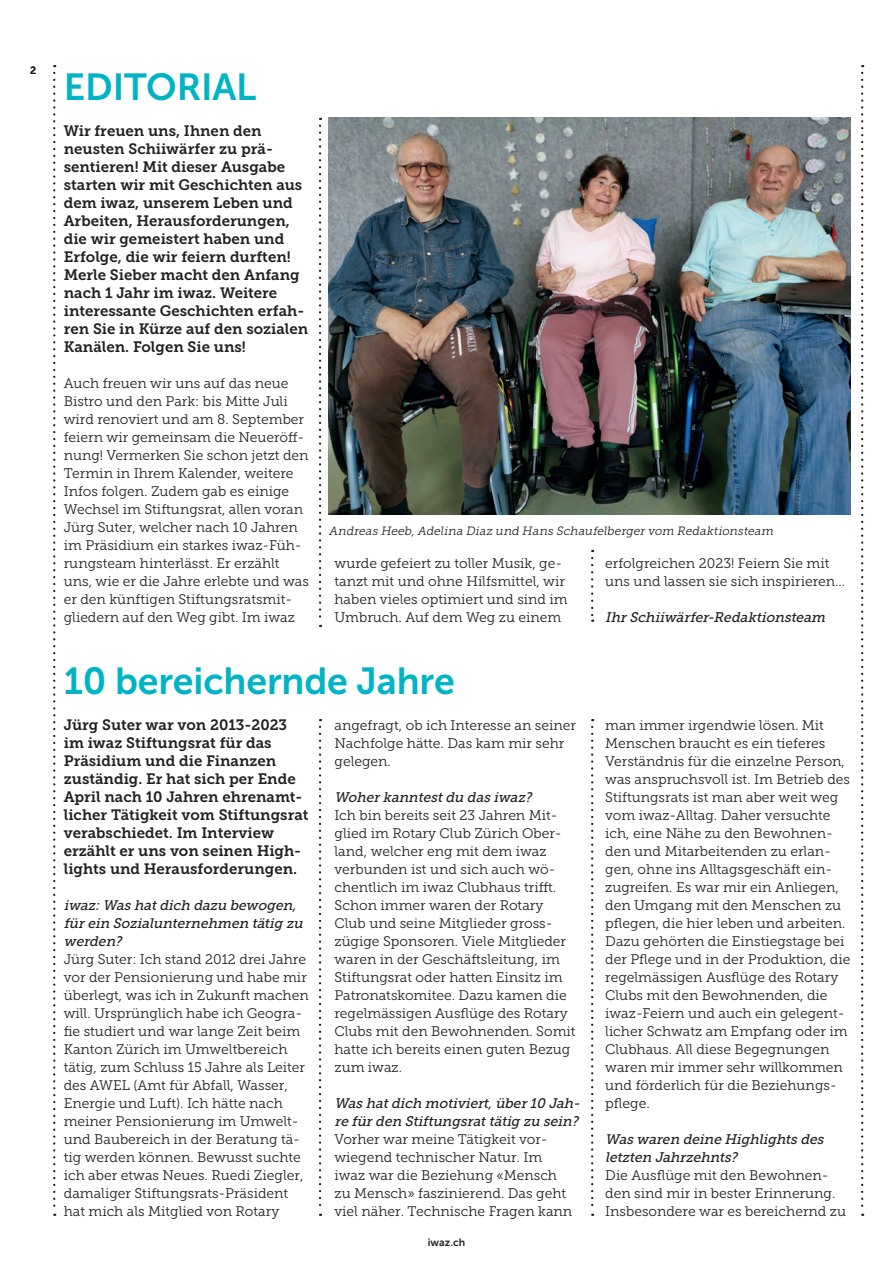
<style>
.page{position:relative;width:893px;height:1263px;background:#fff}
.page>*{position:absolute;margin:0;border:0;box-sizing:border-box;transform-origin:0 0}
.t1{font:37.5px "Museo Sans 700";letter-spacing:-.005em;color:#00b3c5}
.t2{font:15px/18px "Museo Slab 700";color:#231f20}
.t3{font:13.8px/18px "Museo Slab 300";color:#231f20}
.t4{font:italic 13.8px/18px "Museo Slab 500";color:#231f20}
.t5{font:italic 12px "Museo Slab 300";color:#231f20}
.t6{font:10.5px "Museo Sans 700";color:#231f20}
</style>
<div class="page">
<svg style="left:319px;top:126px;width:2px;height:501px"></svg>
<svg style="left:319px;top:727px;width:2px;height:489px"></svg>
<svg style="left:591px;top:727px;width:2px;height:489px"></svg>
<svg style="left:53px;top:73px;width:2px;height:1143px"></svg>
<svg style="left:861px;top:73px;width:2px;height:1143px"></svg>
<img style="left:329px;top:118px;width:521px;height:397px">
<svg style="left:591px;top:558px;width:2px;height:64px"></svg>
<p class="t6" style="left:30px;top:65px;width:8px">2</p>
<h1 class="t1" style="left:64px;top:66px;width:194px">EDITORIAL</h1>
<p class="t2" style="left:64px;top:122px;width:246px">Wir freuen uns, Ihnen den neusten Schiiwärfer zu prä&shy;sentieren! Mit dieser Ausgabe starten wir mit Geschichten aus dem iwaz, unserem Leben und<br>Arbeiten, Herausforderungen, die wir gemeistert haben und<br>Erfolge, die wir feiern durften!<br>Merle Sieber macht den Anfang nach 1 Jahr im iwaz. Weitere interessante Geschichten erfah&shy;ren Sie in Kürze auf den sozialen<br>Kanälen. Folgen Sie uns!</p>
<p class="t3" style="left:64px;top:374px;width:247px">Auch freuen wir uns auf das neue Bistro und den Park: bis Mitte Juli wird renoviert und am 8. September feiern wir gemeinsam die Neueröff&shy;nung! Vermerken Sie schon jetzt den Termin in Ihrem Kalender, weitere Infos folgen. Zudem gab es einige Wechsel im Stiftungsrat, allen voran Jürg Suter, welcher nach 10 Jahren im Präsidium ein starkes iwaz-Füh&shy;rungsteam hinterlässt. Er erzählt uns, wie er die Jahre erlebte und was er den künftigen Stiftungsratsmit&shy;gliedern auf den Weg gibt. Im iwaz</p>
<p class="t5" style="left:329px;top:524px;width:448px">Andreas Heeb,Adelina Diaz und Hans Schaufelberger vom Redaktionsteam</p>
<p class="t3" style="left:334px;top:554px;width:235px">wurde gefeiert zu toller Musik, ge&shy;tanzt mit und ohne Hilfsmittel, wir haben vieles optimiert und sind im Umbruch. Auf dem Weg zu einem</p>
<p class="t3" style="left:605px;top:554px;width:241px">erfolgreichen 2023! Feiern Sie mit uns und lassen sie sich inspirieren...</p>
<p class="t4" style="left:605px;top:608px;width:225px">IhrSchiiwärfer-Redaktionsteam</p>
<h1 class="t1" style="left:64px;top:660px;width:393px">10 bereichernde Jahre</h1>
<p class="t2" style="left:64px;top:716px;width:246px">Jürg Suter war von 2013-2023 im iwaz Stiftungsrat für das<br>Präsidium und die Finanzen zuständig. Er hat sich per Ende<br>April nach 10 Jahren ehrenamt&shy;licher Tätigkeit vom Stiftungsrat verabschiedet. Im Interview erzählt er uns von seinen High&shy;lights und Herausforderungen.</p>
<p class="t4" style="left:64px;top:896px;width:244px">iwaz:Was hatdich dazu bewogen, fürein Sozialunternehmen tätig zu werden?</p>
<p class="t3" style="left:64px;top:950px;width:246px">Jürg Suter: Ich stand 2012 drei Jahre vor der Pensionierung und habe mir überlegt, was ich in Zukunft machen will. Ursprünglich habe ich Geogra&shy;fie studiert und war lange Zeit beim Kanton Zürich im Umweltbereich tätig, zum Schluss 15 Jahre als Leiter des AWEL (Amt für Abfall, Wasser, Energie und Luft). Ich hätte nach meiner Pensionierung im Umwelt&shy;und Baubereich in der Beratung tä&shy;tig werden können. Bewusst suchte ich aber etwas Neues. Ruedi Ziegler, damaliger Stiftungsrats-Präsident hat mich als Mitglied von Rotary</p>
<p class="t3" style="left:334px;top:716px;width:243px">angefragt, ob ich Interesse an seiner<br>Nachfolge hätte. Das kam mir sehr gelegen.</p>
<p class="t4" style="left:334px;top:788px;width:202px">Woherkanntestdu das iwaz?</p>
<p class="t3" style="left:334px;top:806px;width:242px">Ich bin bereits seit 23 Jahren Mit&shy;glied im Rotary Club Zürich Ober&shy;land, welcher eng mit dem iwaz verbunden ist und sich auch wö&shy;chentlich im iwaz Clubhaus trifft.<br>Schon immer waren der Rotary<br>Club und seine Mitglieder gross&shy;zügige Sponsoren. Viele Mitglieder waren in der Geschäftsleitung, im<br>Stiftungsrat oder hatten Einsitz im<br>Patronatskomitee. Dazu kamen die regelmässigen Ausflüge des Rotary<br>Clubs mit den Bewohnenden. Somit hatte ich bereits einen guten Bezug zum iwaz.</p>
<p class="t4" style="left:334px;top:1094px;width:250px">Was hatdich motiviert,über10 Jah&shy;re fürden Stiftungsrattätig zu sein?</p>
<p class="t3" style="left:334px;top:1130px;width:239px">Vorher war meine Tätigkeit vor&shy;wiegend technischer Natur. Im iwaz war die Beziehung «Mensch zu Mensch» faszinierend. Das geht viel näher. Technische Fragen kann</p>
<p class="t6" style="left:428px;top:1236px;width:39px">iwaz.ch</p>
<p class="t3" style="left:605px;top:716px;width:247px">man immer irgendwie lösen. Mit Menschen braucht es ein tieferes Verständnis für die einzelne Person, was anspruchsvoll ist. Im Betrieb des Stiftungsrats ist man aber weit weg vom iwaz-Alltag. Daher versuchte ich, eine Nähe zu den Bewohnen&shy;den und Mitarbeitenden zu erlan&shy;gen, ohne ins Alltagsgeschäft ein&shy;zugreifen. Es war mir ein Anliegen, den Umgang mit den Menschen zu pflegen, die hier leben und arbeiten.<br>Dazu gehörten die Einstiegstage bei der Pflege und in der Produktion, die regelmässigen Ausflüge des Rotary Clubs mit den Bewohnenden, die iwaz-Feiern und auch ein gelegent&shy;licher Schwatz am Empfang oder im Clubhaus. All diese Begegnungen waren mir immer sehr willkommen und förderlich für die Beziehungs&shy;pflege.</p>
<p class="t4" style="left:605px;top:1130px;width:223px">Was waren deine Highlights des letzten Jahrzehnts?</p>
<p class="t3" style="left:605px;top:1166px;width:242px">Die Ausflüge mit den Bewohnen&shy;den sind mir in bester Erinnerung.<br>Insbesondere war es bereichernd zu</p>
</div>
